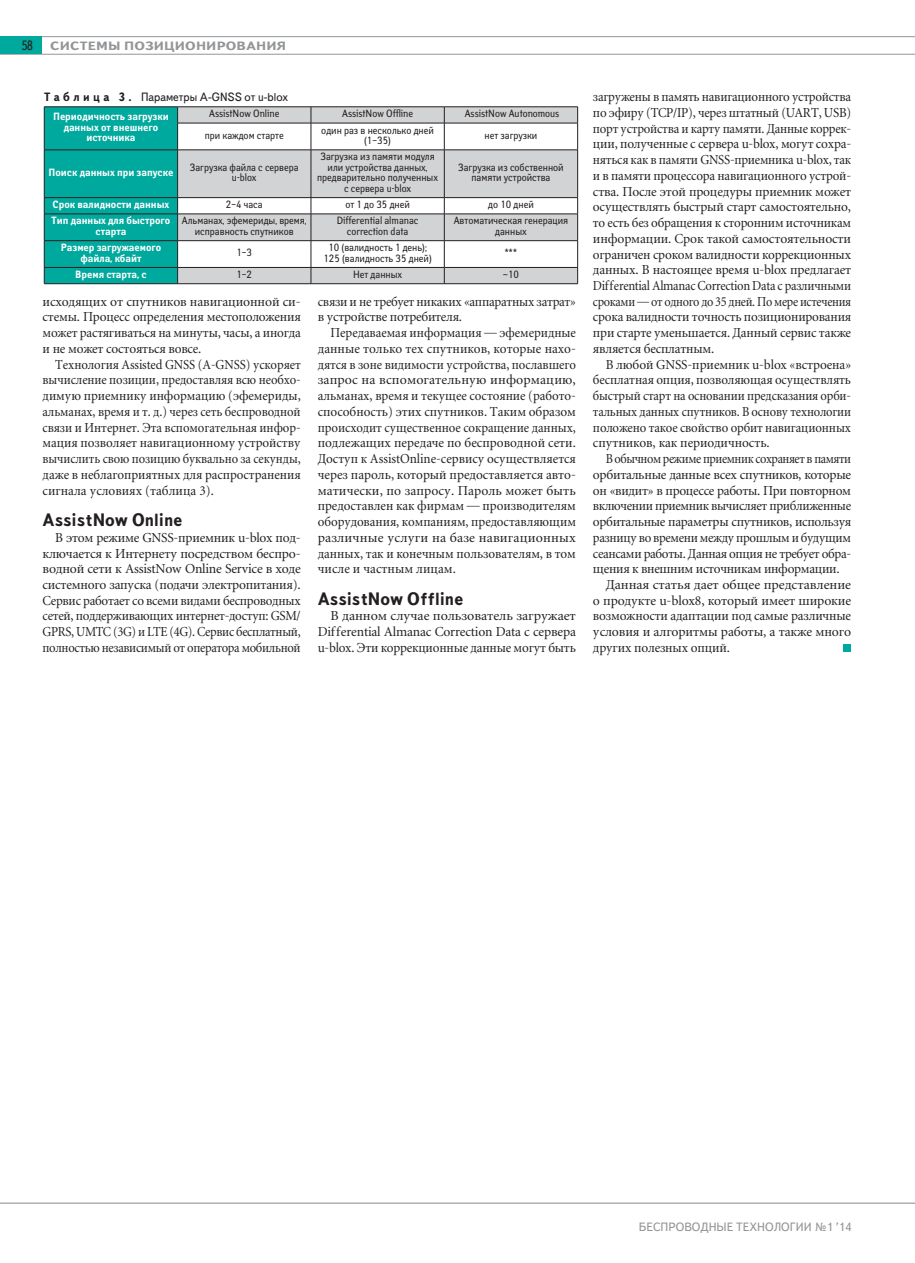
<style>
.page{position:relative;width:915px;height:1263px;background:#fff}
.page>*{position:absolute;margin:0;border:0;box-sizing:border-box;transform-origin:0 0}
.t1{font:700 18px "Text Book C";color:#231f20;scale:.94 1}
.t2{font:13.5px/15.8px "Miniature";letter-spacing:-.02em;color:#231f20;text-align:justify;scale:.93 1}
.t3{font:13.5px/15.8px "Miniature";letter-spacing:-.02em;color:#231f20;text-align:justify}
.t4{font:13.5px/15.8px "Miniature";letter-spacing:-.02em;color:#231f20;text-align:justify;scale:.96 1}
.t5{font:13.5px/15.8px "Miniature";letter-spacing:-.02em;color:#231f20;text-align:justify;scale:.92 1}
.t6{font:13.5px/15.8px "Miniature";letter-spacing:-.02em;color:#231f20;scale:.95 1}
.t7{font:13.5px "Miniature";letter-spacing:-.02em;color:#231f20;scale:.89 1}
.t8{font:13.5px "Miniature";letter-spacing:-.02em;color:#231f20;scale:.94 1}
.t9{font:13.5px "Text Book C";color:#231f20;scale:.9 1}
.t10{font:12px "Text Book C";color:#231f20;scale:.95 1}
.t11{font:12px "Text Book C";color:#939598}
.t12{font:700 12px "Text Book C";letter-spacing:.01em;color:#939598;scale:1.17 1}
.t13{font:10.5px/10.5px "Yanus";color:#231f20;text-align:center;scale:.9 1}
.t14{font:700 10.5px/10.5px "Yanus";color:#fff;text-align:center;scale:.9 1}
.s1{font-weight:700}
</style>
<div class="page">
<hr style="left:0;top:1202px;width:914px;height:2px;background:#939598">
<hr style="left:0;top:36px;width:914px;height:1px;background:#939598">
<hr style="left:0;top:54px;width:914px;height:1px;background:#939598">
<div style="left:0;top:37px;width:42px;height:17px;background:#00a99d"></div>
<div style="left:843px;top:644px;width:7px;height:8px;background:#00a99d"></div>
<svg style="left:178px;top:108px;width:399px;height:175px;fill:#d1d3d4"></svg>
<hr style="left:177px;top:107px;width:134px;height:1px;background:#231f20">
<hr style="left:311px;top:107px;width:133px;height:1px;background:#231f20">
<hr style="left:444px;top:107px;width:133px;height:1px;background:#231f20">
<hr style="left:177px;top:123px;width:134px;height:1px;background:#231f20">
<hr style="left:311px;top:123px;width:133px;height:1px;background:#231f20">
<svg style="left:310px;top:107px;width:1px;height:43px"></svg>
<hr style="left:444px;top:123px;width:133px;height:1px;background:#231f20">
<svg style="left:444px;top:107px;width:1px;height:43px"></svg>
<svg style="left:577px;top:107px;width:1px;height:43px"></svg>
<hr style="left:177px;top:150px;width:134px;height:1px;background:#231f20">
<hr style="left:311px;top:150px;width:133px;height:1px;background:#231f20">
<hr style="left:310px;top:150px;width:1px;height:47px;background:#231f20">
<hr style="left:444px;top:150px;width:133px;height:1px;background:#231f20">
<hr style="left:444px;top:150px;width:1px;height:47px;background:#231f20">
<hr style="left:577px;top:150px;width:1px;height:47px;background:#231f20">
<hr style="left:177px;top:197px;width:134px;height:1px;background:#231f20">
<hr style="left:311px;top:197px;width:133px;height:1px;background:#231f20">
<hr style="left:444px;top:197px;width:133px;height:1px;background:#231f20">
<hr style="left:177px;top:214px;width:134px;height:1px;background:#231f20">
<hr style="left:311px;top:214px;width:133px;height:1px;background:#231f20">
<hr style="left:444px;top:214px;width:133px;height:1px;background:#231f20">
<hr style="left:177px;top:240px;width:134px;height:1px;background:#231f20">
<hr style="left:311px;top:240px;width:133px;height:1px;background:#231f20">
<hr style="left:444px;top:240px;width:133px;height:1px;background:#231f20">
<hr style="left:177px;top:267px;width:134px;height:1px;background:#231f20">
<svg style="left:44px;top:107px;width:134px;height:176px;background:#01a397"></svg>
<hr style="left:311px;top:267px;width:133px;height:1px;background:#231f20">
<svg style="left:310px;top:198px;width:1px;height:85px"></svg>
<hr style="left:444px;top:267px;width:133px;height:1px;background:#231f20">
<svg style="left:444px;top:198px;width:1px;height:85px"></svg>
<svg style="left:577px;top:198px;width:1px;height:86px"></svg>
<hr style="left:44px;top:283px;width:533px;height:1px;background:#231f20">
<p class="t9" style="left:21px;top:41px;width:14px">58</p>
<p class="t12" style="left:50px;top:42px;width:203px">СИСТЕМЫ ПОЗИЦИОНИРОВАНИЯ</p>
<p class="t10" style="left:44px;top:92px;width:258px"><span class="s1">Т а б л и ц а 3 .</span> Параметры A-GNSS от u-blox</p>
<p class="t14" style="left:53px;top:113px;width:130px">Периодичность загрузки данных от внешнего источника</p>
<p class="t13" style="left:209px;top:108px;width:79px">AssistNow Online</p>
<p class="t13" style="left:342px;top:108px;width:80px">AssistNow Offline</p>
<p class="t13" style="left:464px;top:108px;width:107px">AssistNow Autonomous</p>
<p class="t13" style="left:205px;top:130px;width:89px">при каждом старте</p>
<p class="t13" style="left:321px;top:125px;width:127px">один раз в несколько дней (1–35)</p>
<p class="t13" style="left:484px;top:130px;width:60px">нет загрузки</p>
<p class="t14" style="left:48px;top:169px;width:140px">Поиск данных при запуске</p>
<p class="t13" style="left:190px;top:162px;width:122px">Загрузка файла с сервера u-blox</p>
<p class="t13" style="left:317px;top:151px;width:136px">Загрузка из памяти модуля или устройства данных, предварительно полученных с сервера u-blox</p>
<p class="t13" style="left:458px;top:162px;width:119px">Загрузка из собственной памяти устройства</p>
<p class="t14" style="left:52px;top:201px;width:131px">Срок валидности данных</p>
<p class="t13" style="left:226px;top:199px;width:42px">2–4 часа</p>
<p class="t13" style="left:345px;top:199px;width:73px">от 1 до 35 дней</p>
<p class="t13" style="left:488px;top:199px;width:52px">до 10 дней</p>
<p class="t14" style="left:52px;top:217px;width:133px">Тип данных для быстрого старта</p>
<p class="t13" style="left:182px;top:216px;width:140px">Альманах, эфемериды, время, исправность спутников</p>
<p class="t13" style="left:337px;top:216px;width:92px">Differential almanac correction data</p>
<p class="t13" style="left:453px;top:216px;width:129px">Автоматическая генерация данных</p>
<p class="t14" style="left:61px;top:244px;width:113px">Размер загружаемого файла, кбайт</p>
<p class="t13" style="left:236px;top:248px;width:19px">1–3</p>
<p class="t13" style="left:323px;top:242px;width:122px">10 (валидность 1 день);<br>125 (валидность 35 дней)</p>
<p class="t13" style="left:504px;top:248px;width:15px">***</p>
<p class="t14" style="left:75px;top:271px;width:81px">Время старта, с</p>
<p class="t13" style="left:236px;top:269px;width:19px">1–2</p>
<p class="t13" style="left:353px;top:269px;width:56px">Нет данных</p>
<p class="t13" style="left:502px;top:269px;width:20px">~10</p>
<p class="t3" style="left:43px;top:293px;width:259px">исходящих от спутников навигационной си&shy;стемы. Процесс определения местоположения может растягиваться на минуты, часы, а иногда и не может состояться вовсе.</p>
<p class="t5" style="left:43px;top:356px;width:282px;text-indent:13px">Технология Assisted GNSS (A-GNSS) ускоряет вычисление позиции, предоставляя всю необхо&shy;димую приемнику информацию (эфемериды, альманах, время и т. д.) через сеть беспроводной связи и Интернет. Эта вспомогательная инфор&shy;мация позволяет навигационному устройству вычислить свою позицию буквально за секунды, даже в неблагоприятных для распространения сигнала условиях (таблица 3).</p>
<h1 class="t1" style="left:43px;top:513px;width:150px">AssistNow Online</h1>
<p class="t3" style="left:43px;top:529px;width:259px;text-indent:13px">В этом режиме GNSS-приемник u-blox под&shy;ключается к Интернету посредством беспро&shy;водной сети к AssistNow Online Service в ходе системного запуска (подачи электропитания).<br>Сервис работает со всеми видами беспроводных сетей, поддерживающих интернет-доступ: GSM/ GPRS, UMTC (3G) и LTE (4G). Сервис бесплатный, полностью независимый от оператора мобильной</p>
<p class="t6" style="left:317px;top:293px;width:273px">связи и не требует никаких «аппаратных затрат» в устройстве потребителя.</p>
<p class="t2" style="left:317px;top:325px;width:279px;text-indent:13px">Передаваемая информация — эфемеридные данные только тех спутников, которые нахо&shy;дятся в зоне видимости устройства, пославшего запрос на вспомогательную информацию, альманах, время и текущее состояние (работо&shy;способность) этих спутников. Таким образом происходит существенное сокращение данных, подлежащих передаче по беспроводной сети.<br>Доступ к AssistOnline-сервису осуществляется через пароль, который предоставляется авто&shy;матически, по запросу. Пароль может быть предоставлен как фирмам — производителям оборудования, компаниям, предоставляющим различные услуги на базе навигационных данных, так и конечным пользователям, в том числе и частным лицам.</p>
<h1 class="t1" style="left:317px;top:592px;width:156px">AssistNow Offline</h1>
<p class="t3" style="left:317px;top:608px;width:259px;text-indent:13px">В данном случае пользователь загружает Differential Almanac Correction Data с сервера u-blox. Эти коррекционные данные могут быть</p>
<p class="t2" style="left:592px;top:89px;width:279px">загружены в память навигационного устройства по эфиру (TCP/IP), через штатный (UART, USB) порт устройства и карту памяти. Данные коррек&shy;ции, полученные с сервера u-blox, могут сохра&shy;няться как в памяти GNSS-приемника u-blox, так и в памяти процессора навигационного устрой&shy;ства. После этой процедуры приемник может осуществлять быстрый старт самостоятельно, то есть без обращения к сторонним источникам информации. Срок такой самостоятельности ограничен сроком валидности коррекционных данных. В настоящее время u-blox предлагает Differential Almanac Correction Data с различными сроками — от одного до 35 дней. По мере истечения срока валидности точность позиционирования при старте уменьшается. Данный сервис также является бесплатным.</p>
<p class="t4" style="left:592px;top:356px;width:270px;text-indent:13px">В любой GNSS-приемник u-blox «встроена» бесплатная опция, позволяющая осуществлять быстрый старт на основании предсказания орби&shy;тальных данных спутников. В основу технологии положено такое свойство орбит навигационных спутников, как периодичность.</p>
<p class="t7" style="left:605px;top:450px;width:277px">В обычном режиме приемник сохраняет в памяти</p>
<p class="t3" style="left:592px;top:466px;width:259px">орбитальные данные всех спутников, которые</p>
<p class="t4" style="left:592px;top:482px;width:270px">он «видит» в процессе работы. При повторном</p>
<p class="t8" style="left:592px;top:498px;width:276px">включении приемник вычисляет приближенные</p>
<p class="t4" style="left:592px;top:513px;width:270px">орбитальные параметры спутников, используя</p>
<p class="t2" style="left:592px;top:529px;width:279px">разницу во времени между прошлым и будущим</p>
<p class="t6" style="left:592px;top:545px;width:273px">сеансами работы. Данная опция не требует обра-</p>
<p class="t4" style="left:592px;top:561px;width:258px">щения к внешним источникам информации.</p>
<p class="t3" style="left:605px;top:576px;width:247px">Данная статья дает общее представление</p>
<p class="t3" style="left:592px;top:592px;width:259px">о продукте u-blox8, который имеет широкие</p>
<p class="t4" style="left:592px;top:608px;width:270px">возможности адаптации под самые различные</p>
<p class="t3" style="left:592px;top:624px;width:259px">условия и алгоритмы работы, а также много</p>
<p class="t4" style="left:592px;top:639px;width:144px">других полезных опций.</p>
<p class="t11" style="left:638px;top:1222px;width:214px">БЕСПРОВОДНЫЕ ТЕХНОЛОГИИ №1 ’14</p>
</div>
